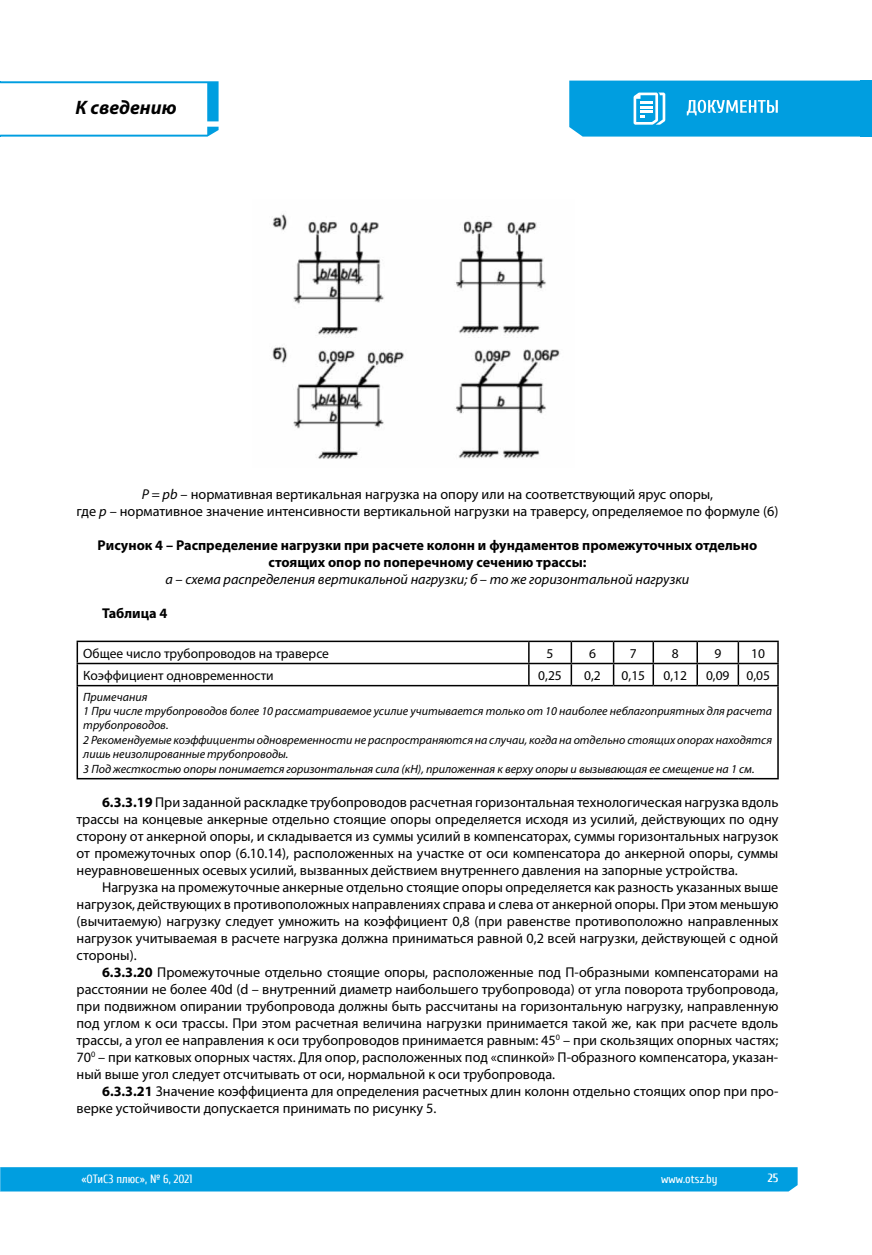
<style>
.page{position:relative;width:872px;height:1255px;background:#fff}
.page>*{position:absolute;margin:0;border:0;box-sizing:border-box;transform-origin:0 0}
.t1{font:italic 700 19.5px "Myriad Pro";color:#000}
.t2{font:14.25px/17px "Myriad Pro";color:#000;text-align:justify}
.t3{font:700 14.25px/17px "Myriad Pro";color:#000;text-align:center}
.t4{font:italic 14.25px "Myriad Pro";color:#000}
.t5{font:13.5px "Myriad Pro";color:#000}
.t6{font:italic 12px/14.4px "Myriad Pro";color:#000}
.t7{font:12px "Cuprum";color:#fff}
.t8{font:700 12px "Cuprum";color:#fff}
.s1{font-style:italic}
.s2{font-weight:700}
</style>
<div class="page">
<div style="left:0;top:1167px;width:797px;height:24px;background:#009ee0"></div>
<hr style="left:77px;top:640px;width:452px;height:2px;background:#000">
<hr style="left:529px;top:640px;width:42px;height:2px;background:#000">
<hr style="left:571px;top:640px;width:42px;height:2px;background:#000">
<hr style="left:570px;top:642px;width:2px;height:20px;background:#000">
<hr style="left:613px;top:640px;width:40px;height:2px;background:#000">
<hr style="left:653px;top:640px;width:44px;height:2px;background:#000">
<hr style="left:652px;top:642px;width:2px;height:20px;background:#000">
<hr style="left:697px;top:640px;width:41px;height:2px;background:#000">
<hr style="left:696px;top:642px;width:2px;height:20px;background:#000">
<hr style="left:738px;top:640px;width:40px;height:2px;background:#000">
<hr style="left:737px;top:642px;width:2px;height:20px;background:#000">
<hr style="left:77px;top:662px;width:452px;height:2px;background:#000">
<svg style="left:77px;top:642px;width:1px;height:43px"></svg>
<hr style="left:529px;top:662px;width:42px;height:2px;background:#000">
<svg style="left:528px;top:642px;width:1px;height:43px"></svg>
<hr style="left:571px;top:662px;width:42px;height:2px;background:#000">
<hr style="left:570px;top:664px;width:2px;height:21px;background:#000">
<hr style="left:613px;top:662px;width:40px;height:2px;background:#000">
<svg style="left:613px;top:642px;width:1px;height:43px"></svg>
<hr style="left:653px;top:662px;width:44px;height:2px;background:#000">
<hr style="left:652px;top:664px;width:2px;height:21px;background:#000">
<hr style="left:697px;top:662px;width:41px;height:2px;background:#000">
<hr style="left:696px;top:664px;width:2px;height:21px;background:#000">
<hr style="left:738px;top:662px;width:40px;height:2px;background:#000">
<hr style="left:737px;top:664px;width:2px;height:21px;background:#000">
<svg style="left:777px;top:642px;width:1px;height:43px"></svg>
<hr style="left:77px;top:685px;width:452px;height:1px;background:#000">
<hr style="left:77px;top:686px;width:1px;height:92px;background:#000">
<hr style="left:529px;top:685px;width:42px;height:1px;background:#000">
<hr style="left:571px;top:685px;width:42px;height:1px;background:#000">
<hr style="left:613px;top:685px;width:40px;height:1px;background:#000">
<hr style="left:653px;top:685px;width:44px;height:1px;background:#000">
<hr style="left:697px;top:685px;width:41px;height:1px;background:#000">
<hr style="left:738px;top:685px;width:40px;height:1px;background:#000">
<hr style="left:777px;top:686px;width:1px;height:92px;background:#000">
<hr style="left:77px;top:778px;width:452px;height:1px;background:#000">
<hr style="left:529px;top:778px;width:42px;height:1px;background:#000">
<hr style="left:571px;top:778px;width:42px;height:1px;background:#000">
<hr style="left:613px;top:778px;width:40px;height:1px;background:#000">
<hr style="left:653px;top:778px;width:44px;height:1px;background:#000">
<hr style="left:697px;top:778px;width:41px;height:1px;background:#000">
<hr style="left:738px;top:778px;width:40px;height:1px;background:#000">
<svg style="left:569px;top:81px;width:294px;height:56px;background:#14a5e2"></svg>
<div style="left:861px;top:80px;width:11px;height:56px;background:#009ee0"></div>
<svg style="left:0;top:127px;width:218px;height:10px"></svg>
<svg style="left:0;top:81px;width:218px;height:40px"></svg>
<img style="left:272px;top:214px;width:288px;height:245px">
<h1 class="t1" style="left:76px;top:95px;width:102px">К сведению</h1>
<p class="t2" style="left:77px;top:485px;width:703px;text-align:center"><span class="s1">P = pb</span> – нормативная вертикальная нагрузка на опору или на соответствующий ярус опоры,<br>где <span class="s1">p</span> – нормативное значение интенсивности вертикальной нагрузки на траверсу, определяемое по формуле (6)</p>
<p class="t3" style="left:98px;top:536px;width:661px">Рисунок 4 – Распределение нагрузки при расчете колонн и фундаментов промежуточных отдельно стоящих опор по поперечному сечению трассы:</p>
<p class="t4" style="left:166px;top:570px;width:525px">а – схема распределения вертикальной нагрузки; б – то же горизонтальной нагрузки</p>
<p class="t3" style="left:102px;top:604px;width:67px">Таблица 4</p>
<p class="t5" style="left:83px;top:644px;width:247px">Общее число трубопроводов на траверсе</p>
<p class="t5" style="left:546px;top:644px;width:8px">5</p>
<p class="t5" style="left:589px;top:644px;width:8px">6</p>
<p class="t5" style="left:630px;top:644px;width:8px">7</p>
<p class="t5" style="left:672px;top:644px;width:8px">8</p>
<p class="t5" style="left:714px;top:644px;width:8px">9</p>
<p class="t5" style="left:751px;top:644px;width:15px">10</p>
<p class="t5" style="left:83px;top:666px;width:192px">Коэффициент одновременности</p>
<p class="t5" style="left:538px;top:666px;width:25px">0,25</p>
<p class="t5" style="left:584px;top:666px;width:18px">0,2</p>
<p class="t5" style="left:621px;top:666px;width:25px">0,15</p>
<p class="t5" style="left:663px;top:666px;width:25px">0,12</p>
<p class="t5" style="left:706px;top:666px;width:65px">0,09 0,05</p>
<p class="t6" style="left:83px;top:689px;width:690px">Примечания<br>1 При числе трубопроводов более 10 рассматриваемое усилие учитывается только от 10 наиболее неблагоприятных для расчета трубопроводов.<br>2 Рекомендуемые коэффициенты одновременности не распространяются на случаи, когда на отдельно стоящих опорах находятся лишь неизолированные трубопроводы.<br>3 Под жесткостью опоры понимается горизонтальная сила (кН), приложенная к верху опоры и вызывающая ее смещение на 1 см.</p>
<p class="t2" style="left:77px;top:793px;width:703px;text-indent:26px"><span class="s2">6.3.3.19</span> При заданной раскладке трубопроводов расчетная горизонтальная технологическая нагрузка вдоль трассы на концевые анкерные отдельно стоящие опоры определяется исходя из усилий, действующих по одну сторону от анкерной опоры, и складывается из суммы усилий в компенсаторах, суммы горизонтальных нагрузок от промежуточных опор (6.10.14), расположенных на участке от оси компенсатора до анкерной опоры, суммы неуравновешенных осевых усилий, вызванных действием внутреннего давления на запорные устройства.</p>
<p class="t2" style="left:77px;top:878px;width:703px;text-indent:26px">Нагрузка на промежуточные анкерные отдельно стоящие опоры определяется как разность указанных выше нагрузок, действующих в противоположных направлениях справа и слева от анкерной опоры. При этом меньшую (вычитаемую) нагрузку следует умножить на коэффициент 0,8 (при равенстве противоположно направленных нагрузок учитываемая в расчете нагрузка должна приниматься равной 0,2 всей нагрузки, действующей с одной стороны).</p>
<p class="t2" style="left:77px;top:963px;width:703px;text-indent:26px"><span class="s2">6.3.3.20</span> Промежуточные отдельно стоящие опоры, расположенные под П-образными компенсаторами на расстоянии не более 40d (d – внутренний диаметр наибольшего трубопровода) от угла поворота трубопровода, при подвижном опирании трубопровода должны быть рассчитаны на горизонтальную нагрузку, направленную под углом к оси трассы. При этом расчетная величина нагрузки принимается такой же, как при расчете вдоль трассы, а угол ее направления к оси трубопроводов принимается равным: 45<sup>0</sup> – при скользящих опорных частях; 70<sup>0</sup> – при катковых опорных частях. Для опор, расположенных под «спинкой» П-образного компенсатора, указан&shy;ный выше угол следует отсчитывать от оси, нормальной к оси трубопровода.</p>
<p class="t2" style="left:77px;top:1082px;width:703px;text-indent:26px"><span class="s2">6.3.3.21</span> Значение коэффициента для определения расчетных длин колонн отдельно стоящих опор при про&shy;верке устойчивости допускается принимать по рисунку 5.</p>
<p class="t7" style="left:81px;top:1172px;width:113px">«ОТиСЗ плюс», № 6, 2021</p>
<p class="t7" style="left:661px;top:1172px;width:58px">www.otsz.by</p>
<p class="t8" style="left:767px;top:1171px;width:12px">25</p>
</div>
